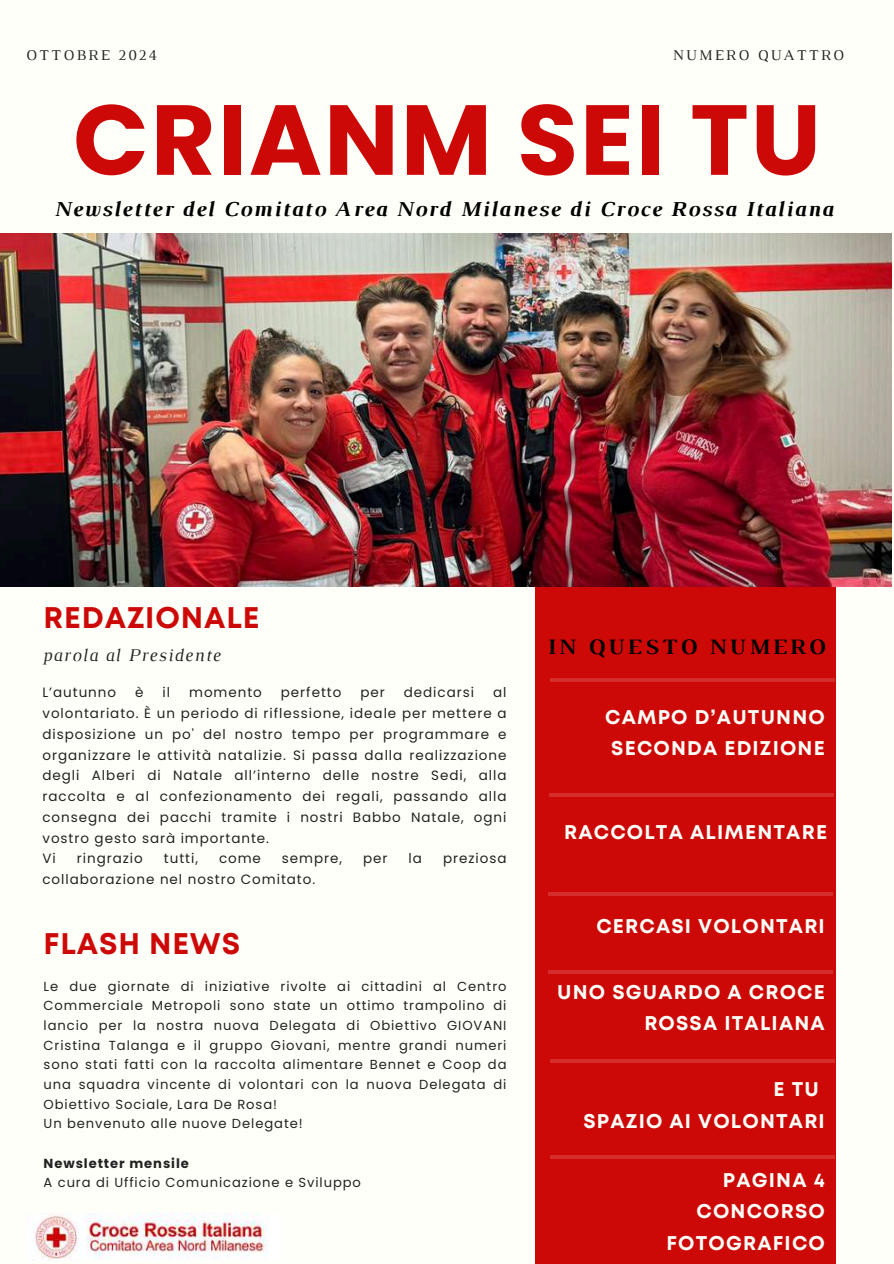
<style>
.page{position:relative;width:894px;height:1264px;background:#fff}
.page>*{position:absolute;margin:0;border:0;box-sizing:border-box;transform-origin:0 0}
.t1{font:700 99.3px "Poppins";letter-spacing:.02em;color:#cd0908}
.t2{font:700 29.85px "Mont";letter-spacing:.03em;color:#cd0908}
.t3{font:700 22.35px "Luthier";letter-spacing:.14em;color:#000}
.t4{font:italic 700 21.6px "Luthier";letter-spacing:.07em;color:#000}
.t5{font:700 19.8px/31.5px "Mont";letter-spacing:.06em;color:#fffff9;text-align:right}
.t6{font:italic 18.15px "Luthier";letter-spacing:.07em;color:#222}
.t7{font:15.15px "Luthier";letter-spacing:.14em;color:#222}
.t8{font:13.5px/20.7px "Poppins";letter-spacing:.07em;color:#222}
.t9{font:13.05px/19.6px "Poppins";letter-spacing:.07em;color:#222}
.t10{font:700 13.05px "Poppins";letter-spacing:.07em;color:#222}
</style>
<div class="page">
<div style="left:0;top:0;width:893px;height:1263px;background:#fffff9"></div>
<div style="left:535px;top:561px;width:299px;height:702px;background:#cd0908"></div>
<hr style="left:549px;top:793px;width:284px;height:3px;background:#fffefe">
<hr style="left:547px;top:970px;width:285px;height:4px;background:#d42d2c">
<hr style="left:550px;top:1059px;width:284px;height:4px;background:#d42d2c">
<hr style="left:550px;top:1155px;width:284px;height:3px;background:#fffefe">
<hr style="left:550px;top:678px;width:284px;height:3px;background:#fffefe">
<img style="left:34px;top:1213px;width:234px;height:46px">
<hr style="left:548px;top:892px;width:285px;height:4px;background:#d42d2c">
<img style="left:0;top:233px;width:891px;height:354px">
<p class="t7" style="left:26px;top:49px;width:132px">OTTOBRE 2024</p>
<p class="t7" style="left:672px;top:49px;width:173px">NUMERO QUATTRO</p>
<h1 class="t1" style="left:73px;top:70px;width:749px">CRIANM SEI TU</h1>
<h3 class="t4" style="left:53px;top:201px;width:780px">Newsletter del Comitato Area Nord Milanese di Croce Rossa Italiana</h3>
<h2 class="t2" style="left:44px;top:606px;width:217px">REDAZIONALE</h2>
<h3 class="t6" style="left:42px;top:648px;width:179px">parola al Presidente</h3>
<p class="t8" style="left:42px;top:682px;width:75px">L’autunno</p>
<p class="t8" style="left:135px;top:682px;width:10px">è</p>
<p class="t8" style="left:162px;top:682px;width:9px">il</p>
<p class="t8" style="left:189px;top:682px;width:74px">momento</p>
<p class="t8" style="left:281px;top:682px;width:62px">perfetto</p>
<p class="t8" style="left:360px;top:682px;width:26px">per</p>
<p class="t8" style="left:403px;top:682px;width:72px">dedicarsi</p>
<p class="t8" style="left:42px;top:682px;width:465px;text-indent:450px">al volontariato. È un periodo di riflessione, ideale per mettere a disposizione un po' del nostro tempo per programmare e organizzare le attività natalizie. Si passa dalla realizzazione degli Alberi di Natale all’interno delle nostre Sedi, alla raccolta e al confezionamento dei regali, passando alla consegna dei pacchi tramite i nostri Babbo Natale, ogni vostro gesto sarà importante.<br>Vi</p>
<p class="t8" style="left:77px;top:848px;width:67px">ringrazio</p>
<p class="t8" style="left:164px;top:848px;width:36px">tutti,</p>
<p class="t8" style="left:219px;top:848px;width:43px">come</p>
<p class="t8" style="left:282px;top:848px;width:62px">sempre,</p>
<p class="t8" style="left:363px;top:848px;width:26px">per</p>
<p class="t8" style="left:408px;top:848px;width:15px">la</p>
<p class="t8" style="left:443px;top:848px;width:65px">preziosa</p>
<p class="t8" style="left:42px;top:869px;width:274px">collaborazione nel nostro Comitato.</p>
<h2 class="t2" style="left:44px;top:931px;width:198px">FLASH NEWS</h2>
<p class="t9" style="left:44px;top:976px;width:464px">Le due giornate di iniziative rivolte ai cittadini al Centro Commerciale Metropoli sono state un ottimo trampolino di lancio per la nostra nuova Delegata di Obiettivo GIOVANI Cristina Talanga e il gruppo Giovani, mentre grandi numeri sono stati fatti con la raccolta alimentare Bennet e Coop da una squadra vincente di volontari con la nuova Delegata di Obiettivo Sociale, Lara De Rosa!<br>Un benvenuto alle nuove Delegate!</p>
<p class="t10" style="left:44px;top:1153px;width:147px">Newsletter mensile</p>
<p class="t9" style="left:44px;top:1172px;width:319px">A cura di Ufficio Comunicazione e Sviluppo</p>
<h3 class="t3" style="left:547px;top:638px;width:279px">IN QUESTO NUMERO</h3>
<h3 class="t5" style="left:605px;top:702px;width:221px;text-align:center">CAMPO D’AUTUNNO<br>SECONDA EDIZIONE</h3>
<h3 class="t5" style="left:564px;top:817px;width:264px">RACCOLTA ALIMENTARE</h3>
<h3 class="t5" style="left:596px;top:911px;width:230px">CERCASI VOLONTARI</h3>
<h3 class="t5" style="left:557px;top:977px;width:269px">UNO SGUARDO A CROCE<br>ROSSA ITALIANA</h3>
<h3 class="t5" style="left:583px;top:1074px;width:243px">E TU<br>SPAZIO AI VOLONTARI</h3>
<h3 class="t5" style="left:666px;top:1165px;width:160px">PAGINA 4<br>CONCORSO<br>FOTOGRAFICO</h3>
</div>
